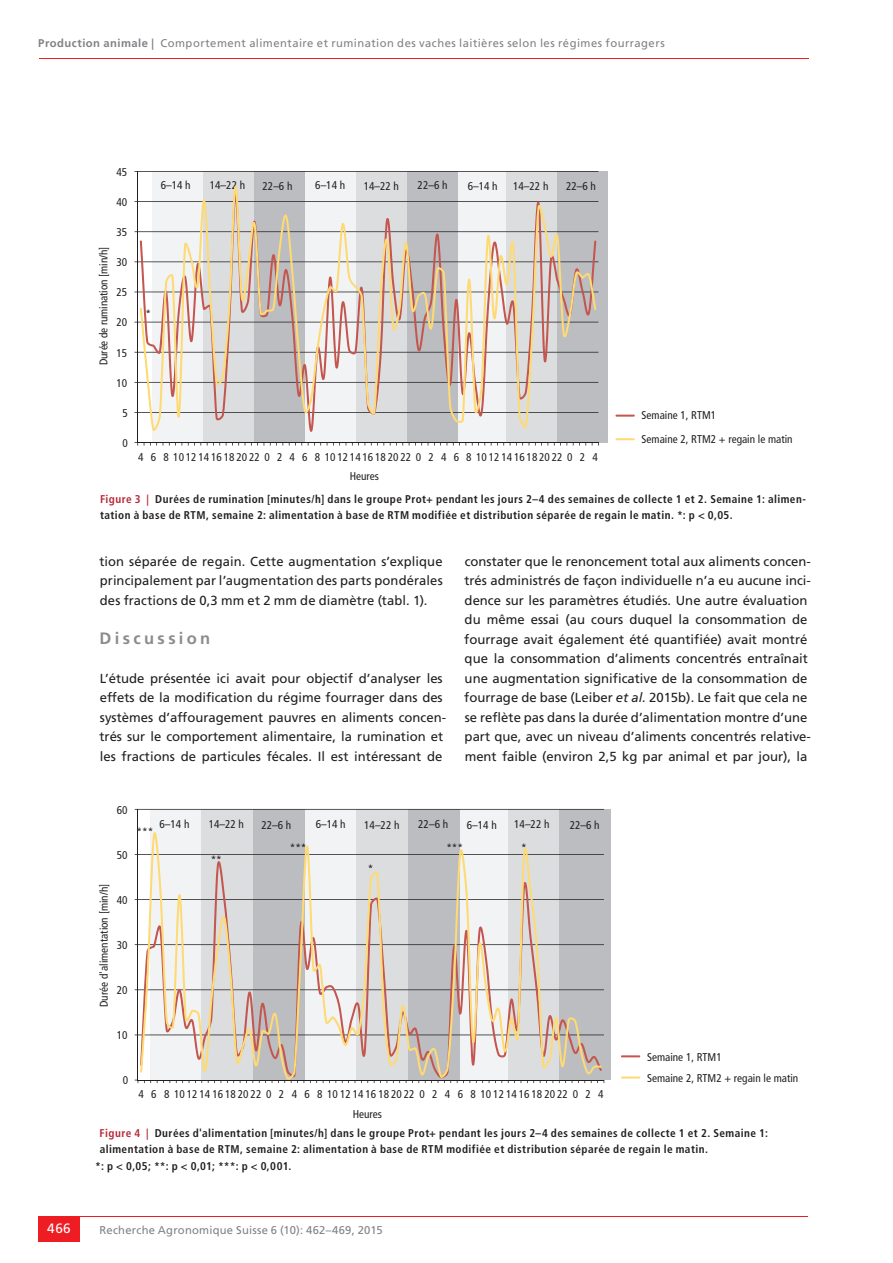
<style>
.page{position:relative;width:893px;height:1263px;background:#fff}
.page>*{position:absolute;margin:0;border:0;box-sizing:border-box;transform-origin:0 0}
.t1{font:700 16.5px "Frutiger LT Std";letter-spacing:.2em;color:#8a8c8f}
.t2{font:13.5px "Frutiger LT Std";color:#fff}
.t3{font:13.2px/19.5px "Frutiger LT Std";color:#231f20}
.t4{font:700 condensed 11.25px/16.5px "Frutiger LT Std";letter-spacing:.04em;color:#231f20}
.t5{font:condensed 11.25px/23.5px "Frutiger LT Std";color:#231f20}
.t6{font:11.25px "Frutiger LT Std";letter-spacing:.035em;color:#808285}
.s1{font-weight:700}
.s2{color:#b72837}
.s3{font-style:italic}
</style>
<div class="page">
<hr style="left:39px;top:58px;width:769px;height:1px;background:#ee1d23">
<hr style="left:38px;top:1216px;width:770px;height:1px;background:#ee1d23">
<div style="left:38px;top:1216px;width:42px;height:26px;background:#ee1d23"></div>
<div style="left:455px;top:171px;width:51px;height:271px;background:#f2f3f4"></div>
<div style="left:506px;top:171px;width:51px;height:271px;background:#dcdddf"></div>
<div style="left:557px;top:171px;width:51px;height:271px;background:#bcbdc0"></div>
<div style="left:305px;top:171px;width:51px;height:271px;background:#f2f3f4"></div>
<div style="left:356px;top:171px;width:51px;height:271px;background:#dcdddf"></div>
<div style="left:407px;top:171px;width:51px;height:271px;background:#bcbdc0"></div>
<div style="left:152px;top:171px;width:51px;height:271px;background:#f2f3f4"></div>
<div style="left:203px;top:171px;width:51px;height:271px;background:#dcdddf"></div>
<div style="left:254px;top:171px;width:51px;height:271px;background:#bcbdc0"></div>
<hr style="left:138px;top:412px;width:460px;height:1px;background:#231f20">
<hr style="left:138px;top:382px;width:460px;height:1px;background:#231f20">
<hr style="left:138px;top:352px;width:460px;height:1px;background:#231f20">
<hr style="left:138px;top:322px;width:460px;height:1px;background:#231f20">
<hr style="left:138px;top:292px;width:460px;height:1px;background:#231f20">
<hr style="left:138px;top:261px;width:460px;height:1px;background:#231f20">
<hr style="left:138px;top:231px;width:460px;height:1px;background:#231f20">
<hr style="left:138px;top:201px;width:460px;height:1px;background:#231f20">
<hr style="left:138px;top:171px;width:460px;height:1px;background:#231f20">
<hr style="left:137px;top:171px;width:1px;height:271px;background:#231f20">
<hr style="left:138px;top:442px;width:460px;height:1px;background:#231f20">
<svg style="left:140px;top:186px;width:456px;height:245px"></svg>
<hr style="left:615px;top:415px;width:20px;height:2px;background:#c3564f">
<hr style="left:615px;top:438px;width:20px;height:2px;background:#feda73">
<div style="left:456px;top:809px;width:52px;height:271px;background:#f2f3f4"></div>
<div style="left:508px;top:809px;width:51px;height:271px;background:#dcdddf"></div>
<div style="left:559px;top:809px;width:52px;height:271px;background:#bcbdc0"></div>
<div style="left:305px;top:809px;width:51px;height:271px;background:#f2f3f4"></div>
<div style="left:356px;top:809px;width:52px;height:271px;background:#dcdddf"></div>
<div style="left:408px;top:809px;width:51px;height:271px;background:#bcbdc0"></div>
<div style="left:150px;top:809px;width:51px;height:271px;background:#f2f3f4"></div>
<div style="left:201px;top:809px;width:52px;height:271px;background:#dcdddf"></div>
<div style="left:253px;top:809px;width:51px;height:271px;background:#bcbdc0"></div>
<hr style="left:138px;top:1034px;width:466px;height:1px;background:#231f20">
<hr style="left:138px;top:989px;width:466px;height:1px;background:#231f20">
<hr style="left:138px;top:944px;width:466px;height:1px;background:#231f20">
<hr style="left:138px;top:899px;width:466px;height:1px;background:#231f20">
<hr style="left:138px;top:854px;width:466px;height:1px;background:#231f20">
<hr style="left:138px;top:809px;width:466px;height:1px;background:#231f20">
<hr style="left:138px;top:809px;width:1px;height:271px;background:#231f20">
<hr style="left:138px;top:1080px;width:466px;height:1px;background:#231f20">
<svg style="left:140px;top:832px;width:462px;height:248px"></svg>
<svg style="left:621px;top:1055px;width:19px;height:2px"></svg>
<svg style="left:621px;top:1076px;width:19px;height:2px"></svg>
<p class="t6" style="left:38px;top:36px;width:628px"><span class="s1">Production animale |</span> Comportement alimentaire et rumination des vaches laitières selon les régimes fourragers</p>
<p class="t5" style="left:116px;top:160px;width:12px">45</p>
<p class="t5" style="left:116px;top:190px;width:12px">40</p>
<p class="t5" style="left:116px;top:220px;width:12px">35</p>
<p class="t5" style="left:92px;top:365px;width:120px;rotate:-90deg">Durée de rumination [min/h]</p>
<p class="t5" style="left:116px;top:251px;width:12px">30</p>
<p class="t5" style="left:116px;top:281px;width:12px">25</p>
<p class="t5" style="left:116px;top:311px;width:12px">20</p>
<p class="t5" style="left:116px;top:341px;width:12px">15</p>
<p class="t5" style="left:116px;top:371px;width:12px">10</p>
<p class="t5" style="left:122px;top:401px;width:7px">5</p>
<p class="t5" style="left:122px;top:431px;width:7px">0</p>
<p class="t5" style="left:161px;top:174px;width:31px">6–14 h</p>
<p class="t5" style="left:210px;top:174px;width:37px">14–22 h</p>
<p class="t5" style="left:263px;top:175px;width:31px">22–6 h</p>
<p class="t5" style="left:315px;top:174px;width:31px">6–14 h</p>
<p class="t5" style="left:364px;top:175px;width:37px">14–22 h</p>
<p class="t5" style="left:418px;top:174px;width:31px">22–6 h</p>
<p class="t5" style="left:468px;top:175px;width:31px">6–14 h</p>
<p class="t5" style="left:566px;top:175px;width:31px">22–6 h</p>
<p class="t5" style="left:513px;top:175px;width:37px">14–22 h</p>
<p class="t5" style="left:145px;top:302px;width:7px">*</p>
<p class="t5" style="left:138px;top:445px;width:461px">4 6 8 10 12 14 16 18 20 22 0 2 4 6 8 10 12 14 16 18 20 22 0 2 4 6 8 10 12 14 16 18 20 22 0 2 4</p>
<p class="t5" style="left:350px;top:465px;width:31px">Heures</p>
<p class="t5" style="left:642px;top:403px;width:153px">Semaine 1, RTM1<br>Semaine 2, RTM2 + regain le matin</p>
<p class="t4" style="left:100px;top:491px;width:707px"><span class="s2">Figure 3 |</span> Durées de rumination [minutes/h] dans le groupe Prot+ pendant les jours 2–4 des semaines de collecte 1 et 2. Semaine 1: alimen&shy;tation à base de RTM, semaine 2: alimentation à base de RTM modifiée et distribution séparée de regain le matin. *: p &lt; 0,05.</p>
<p class="t3" style="left:99px;top:551px;width:345px;text-align:justify">tion séparée de regain. Cette augmentation s’explique principalement par l’augmentation des parts pondérales des fractions de 0,3 mm et 2 mm de diamètre (tabl. 1).</p>
<p class="t1" style="left:100px;top:628px;width:112px">Discussion</p>
<p class="t3" style="left:99px;top:668px;width:348px">L’étude présentée ici avait pour objectif d’analyser les effets de la modification du régime fourrager dans des systèmes d’affouragement pauvres en aliments concen&shy;trés sur le comportement alimentaire, la rumination et les fractions de particules fécales. Il est intéressant de</p>
<p class="t5" style="left:117px;top:798px;width:12px">60</p>
<p class="t3" style="left:464px;top:551px;width:348px">constater que le renoncement total aux aliments concen&shy;trés administrés de façon individuelle n’a eu aucune inci&shy;dence sur les paramètres étudiés. Une autre évaluation du même essai (au cours duquel la consommation de fourrage avait également été quantifiée) avait montré que la consommation d’aliments concentrés entraînait une augmentation significative de la consommation de fourrage de base (Leiber <span class="s3">et al.</span> 2015b). Le fait que cela ne se reflète pas dans la durée d’alimentation montre d’une part que, avec un niveau d’aliments concentrés relative&shy;ment faible (environ 2,5 kg par animal et par jour), la</p>
<p class="t5" style="left:160px;top:812px;width:31px">6–14 h</p>
<p class="t5" style="left:209px;top:812px;width:37px">14–22 h</p>
<p class="t5" style="left:261px;top:813px;width:31px">22–6 h</p>
<p class="t5" style="left:316px;top:812px;width:31px">6–14 h</p>
<p class="t5" style="left:364px;top:813px;width:37px">14–22 h</p>
<p class="t5" style="left:418px;top:812px;width:31px">22–6 h</p>
<p class="t5" style="left:467px;top:813px;width:31px">6–14 h</p>
<p class="t5" style="left:514px;top:812px;width:37px">14–22 h</p>
<p class="t5" style="left:570px;top:813px;width:31px">22–6 h</p>
<p class="t5" style="left:137px;top:821px;width:18px">***</p>
<p class="t5" style="left:117px;top:843px;width:12px">50</p>
<p class="t5" style="left:92px;top:1007px;width:125px;rotate:-90deg">Durée d'alimentation [min/h]</p>
<p class="t5" style="left:117px;top:888px;width:12px">40</p>
<p class="t5" style="left:117px;top:933px;width:12px">30</p>
<p class="t5" style="left:117px;top:978px;width:12px">20</p>
<p class="t5" style="left:117px;top:1024px;width:12px">10</p>
<p class="t5" style="left:211px;top:849px;width:13px">**</p>
<p class="t5" style="left:290px;top:836px;width:18px">***</p>
<p class="t5" style="left:368px;top:857px;width:7px">*</p>
<p class="t5" style="left:446px;top:837px;width:18px">***</p>
<p class="t5" style="left:521px;top:836px;width:7px">*</p>
<p class="t5" style="left:123px;top:1069px;width:7px">0</p>
<p class="t5" style="left:138px;top:1083px;width:467px">4 6 8 10 12 14 16 18 20 22 0 2 4 6 8 10 12 14 16 18 20 22 0 2 4 6 8 10 12 14 16 18 20 22 0 2 4</p>
<p class="t5" style="left:353px;top:1102px;width:31px">Heures</p>
<p class="t5" style="left:647px;top:1047px;width:153px;line-height:21.1px">Semaine 1, RTM1<br>Semaine 2, RTM2 + regain le matin</p>
<p class="t2" style="left:47px;top:1221px;width:25px">466</p>
<p class="t4" style="left:100px;top:1124px;width:670px"><span class="s2">Figure 4 |</span> Durées d'alimentation [minutes/h] dans le groupe Prot+ pendant les jours 2–4 des semaines de collecte 1 et 2. Semaine 1:</p>
<p class="t4" style="left:100px;top:1141px;width:610px">alimentation à base de RTM, semaine 2: alimentation à base de RTM modifiée et distribution séparée de regain le matin.</p>
<p class="t4" style="left:95px;top:1157px;width:198px">*: p &lt; 0,05; **: p &lt; 0,01; ***: p &lt; 0,001.</p>
<p class="t6" style="left:99px;top:1223px;width:285px">Recherche Agronomique Suisse 6 (10): 462–469, 2015</p>
</div>
